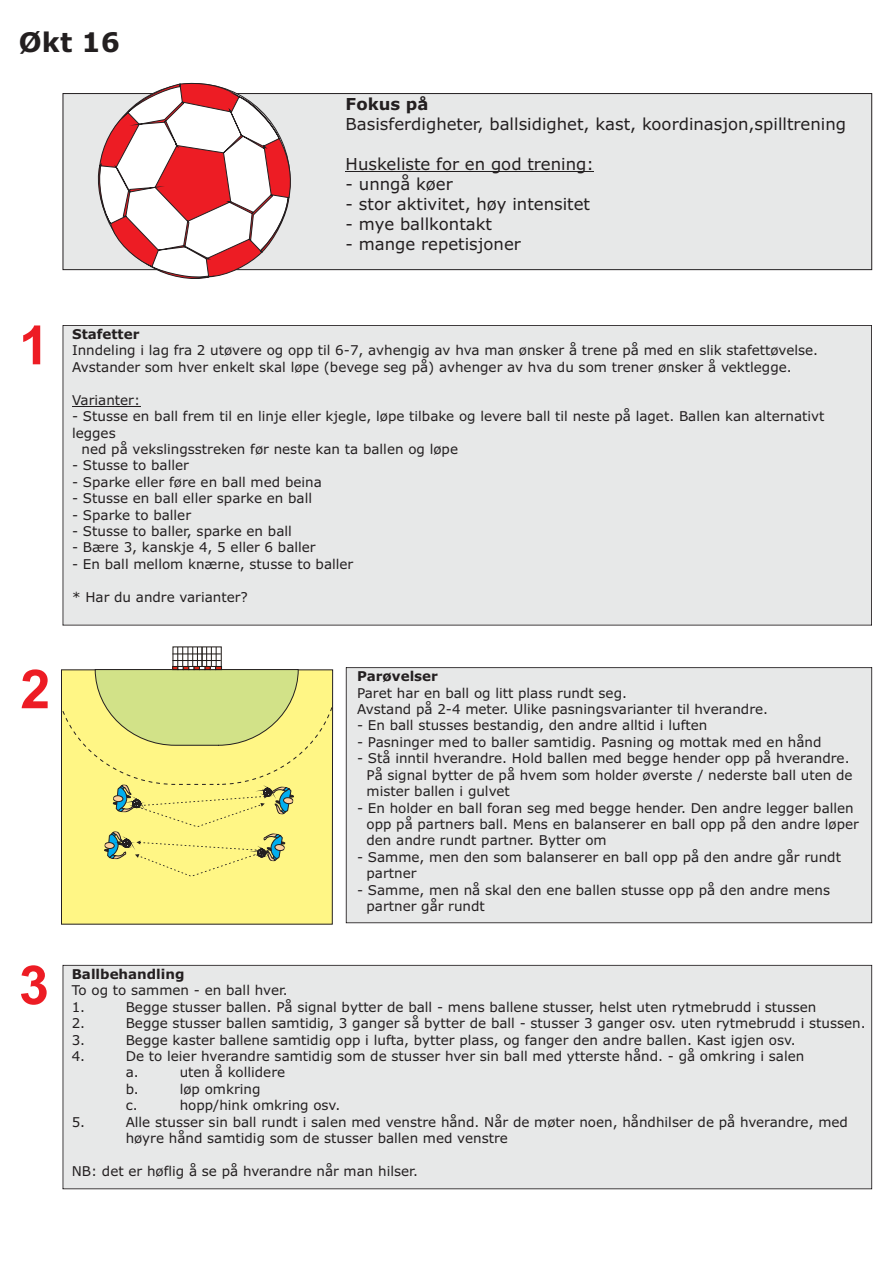
<style>
.page{position:relative;width:893px;height:1263px;background:#fff}
.page>*{position:absolute;margin:0;border:0;box-sizing:border-box;transform-origin:0 0}
.t1{font:700 54px "Arial";color:#ed1c24}
.t2{font:700 27px "Verdana";color:#231f20}
.t3{font:16.5px "Verdana";color:#231f20}
.t4{font:700 16.5px "Verdana";color:#231f20}
.t5{font:13.5px/16.4px "Verdana";color:#231f20}
.t6{font:700 13.5px "Verdana";color:#231f20}
</style>
<div class="page">
<div style="left:63px;top:325px;width:809px;height:300px;background:#e7e8e8"></div>
<hr style="left:72px;top:406px;width:68px;height:1px;background:#231f20">
<div style="left:61px;top:669px;width:272px;height:255px;background:#fff685"></div>
<svg style="left:61px;top:647px;width:272px;height:229px"></svg>
<div style="left:346px;top:667px;width:526px;height:256px;background:#e7e8e8"></div>
<div style="left:63px;top:965px;width:809px;height:224px;background:#e7e8e8"></div>
<div style="left:63px;top:93px;width:809px;height:177px;background:#e7e8e8;border:1px solid #231f20"></div>
<svg style="left:96px;top:82px;width:197px;height:197px"></svg>
<hr style="left:346px;top:172px;width:248px;height:1px;background:#231f20">
<h2 class="t2" style="left:19px;top:31px;width:103px">Økt 16</h2>
<p class="t4" style="left:346px;top:97px;width:84px">Fokus på</p>
<p class="t3" style="left:346px;top:117px;width:502px">Basisferdigheter, ballsidighet, kast, koordinasjon,spilltrening</p>
<p class="t3" style="left:346px;top:157px;width:250px">Huskeliste for en god trening:</p>
<p class="t3" style="left:346px;top:177px;width:109px">- unngå køer</p>
<p class="t3" style="left:346px;top:198px;width:246px">- stor aktivitet, høy intensitet</p>
<p class="t3" style="left:346px;top:218px;width:148px">- mye ballkontakt</p>
<p class="t3" style="left:346px;top:238px;width:177px">- mange repetisjoner</p>
<h1 class="t1" style="left:19px;top:325px;width:32px">1</h1>
<p class="t6" style="left:72px;top:329px;width:69px">Stafetter</p>
<p class="t5" style="left:72px;top:343px;width:747px">Inndeling i lag fra 2 utøvere og opp til 6-7, avhengig av hva man ønsker å trene på med en slik stafettøvelse.<br>Avstander som hver enkelt skal løpe (bevege seg på) avhenger av hva du som trener ønsker å vektlegge.</p>
<p class="t5" style="left:72px;top:393px;width:70px">Varianter:</p>
<p class="t5" style="left:72px;top:409px;width:754px">- Stusse en ball frem til en linje eller kjegle, løpe tilbake og levere ball til neste på laget. Ballen kan alternativt</p>
<p class="t5" style="left:72px;top:426px;width:45px">legges</p>
<p class="t5" style="left:82px;top:442px;width:378px">ned på vekslingsstreken før neste kan ta ballen og løpe</p>
<p class="t5" style="left:72px;top:458px;width:118px">- Stusse to baller</p>
<p class="t5" style="left:72px;top:475px;width:251px">- Sparke eller føre en ball med beina</p>
<p class="t5" style="left:72px;top:491px;width:242px">- Stusse en ball eller sparke en ball</p>
<p class="t5" style="left:72px;top:508px;width:121px">- Sparke to baller</p>
<p class="t5" style="left:72px;top:524px;width:221px">- Stusse to baller, sparke en ball</p>
<p class="t5" style="left:72px;top:540px;width:245px">- Bære 3, kanskje 4, 5 eller 6 baller</p>
<p class="t5" style="left:72px;top:557px;width:283px">- En ball mellom knærne, stusse to baller</p>
<p class="t5" style="left:72px;top:590px;width:177px">* Har du andre varianter?</p>
<h1 class="t1" style="left:20px;top:669px;width:32px">2</h1>
<p class="t6" style="left:357px;top:671px;width:82px">Parøvelser</p>
<p class="t5" style="left:357px;top:686px;width:413px">Paret har en ball og litt plass rundt seg.<br>Avstand på 2-4 meter. Ulike pasningsvarianter til hverandre.</p>
<p class="t5" style="left:357px;top:718px;width:352px">- En ball stusses bestandig, den andre alltid i luften</p>
<p class="t5" style="left:357px;top:735px;width:466px">- Pasninger med to baller samtidig. Pasning og mottak med en hånd</p>
<p class="t5" style="left:367px;top:751px;width:488px;text-indent:-10px">- Stå inntil hverandre. Hold ballen med begge hender opp på hverandre.<br>På signal bytter de på hvem som holder øverste / nederste ball uten de mister ballen i gulvet</p>
<p class="t5" style="left:367px;top:800px;width:494px;text-indent:-10px">- En holder en ball foran seg med begge hender. Den andre legger ballen opp på partners ball. Mens en balanserer en ball opp på den andre løper den andre rundt partner. Bytter om</p>
<p class="t5" style="left:367px;top:850px;width:476px;text-indent:-10px">- Samme, men den som balanserer en ball opp på den andre går rundt partner</p>
<p class="t5" style="left:367px;top:882px;width:465px;text-indent:-10px">- Samme, men nå skal den ene ballen stusse opp på den andre mens partner går rundt</p>
<h1 class="t1" style="left:19px;top:965px;width:32px">3</h1>
<p class="t6" style="left:72px;top:968px;width:114px">Ballbehandling</p>
<p class="t5" style="left:72px;top:983px;width:218px">To og to sammen - en ball hver.<br>1.</p>
<p class="t5" style="left:126px;top:1000px;width:692px">Begge stusser ballen. På signal bytter de ball - mens ballene stusser, helst uten rytmebrudd i stussen</p>
<p class="t5" style="left:72px;top:1016px;width:15px">2.</p>
<p class="t5" style="left:126px;top:1016px;width:741px">Begge stusser ballen samtidig, 3 ganger så bytter de ball - stusser 3 ganger osv. uten rytmebrudd i stussen.</p>
<p class="t5" style="left:72px;top:1032px;width:15px">3.</p>
<p class="t5" style="left:126px;top:1032px;width:671px">Begge kaster ballene samtidig opp i lufta, bytter plass, og fanger den andre ballen. Kast igjen osv.</p>
<p class="t5" style="left:72px;top:1049px;width:15px">4.</p>
<p class="t5" style="left:126px;top:1049px;width:680px">De to leier hverandre samtidig som de stusser hver sin ball med ytterste hånd. - gå omkring i salen a.</p>
<p class="t5" style="left:180px;top:1065px;width:107px">uten å kollidere</p>
<p class="t5" style="left:126px;top:1082px;width:15px">b.</p>
<p class="t5" style="left:180px;top:1082px;width:82px">løp omkring</p>
<p class="t5" style="left:126px;top:1098px;width:13px">c.</p>
<p class="t5" style="left:180px;top:1098px;width:162px">hopp/hink omkring osv.</p>
<p class="t5" style="left:72px;top:1114px;width:15px">5.</p>
<p class="t5" style="left:126px;top:1114px;width:724px">Alle stusser sin ball rundt i salen med venstre hånd. Når de møter noen, håndhilser de på hverandre, med høyre hånd samtidig som de stusser ballen med venstre</p>
<p class="t5" style="left:72px;top:1164px;width:348px">NB: det er høflig å se på hverandre når man hilser.</p>
</div>
